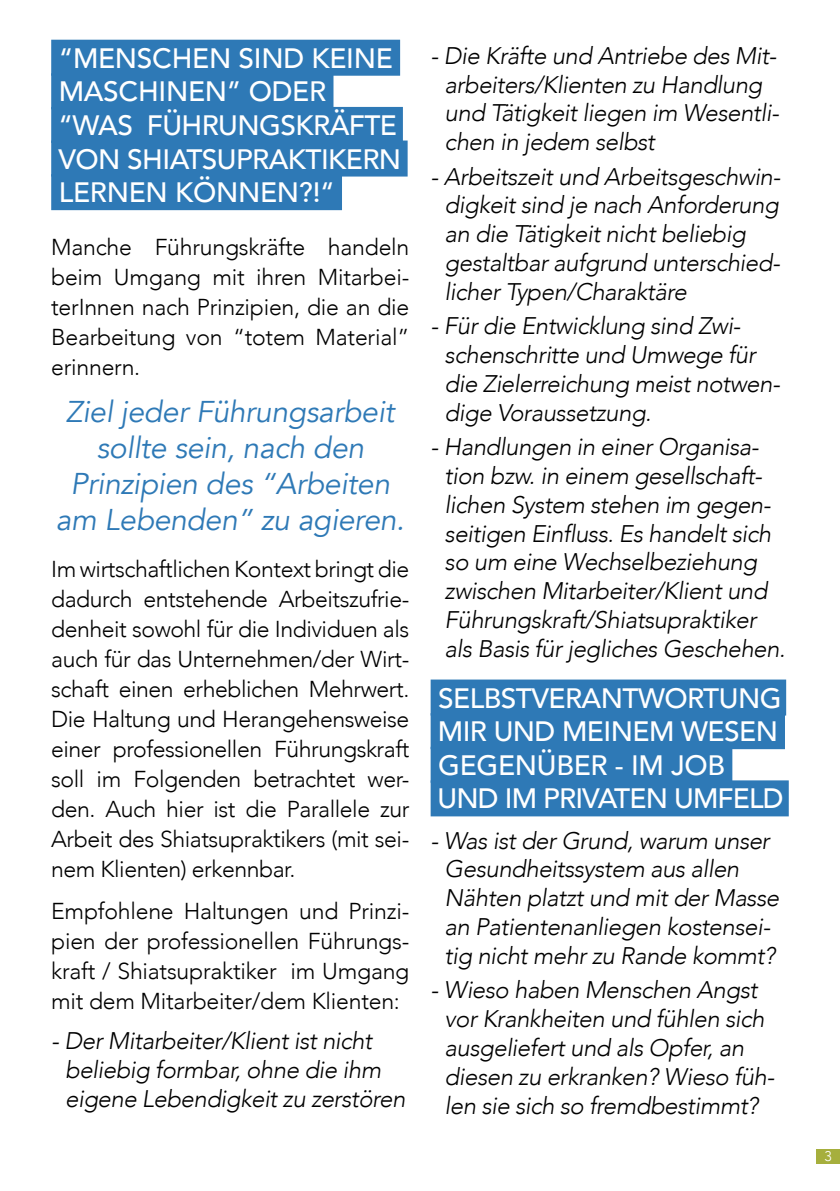
<style>
.page{position:relative;width:840px;height:1191px;background:#fff}
.page>*{position:absolute;margin:0;border:0;box-sizing:border-box;transform-origin:0 0}
.t1{font:italic 30px/36px "Avenir";letter-spacing:-.01em;color:#2e79b6;text-align:center}
.t2{font:500 28px/33.6px "Avenir";letter-spacing:-.02em;color:#fff}
.t3{font:italic 300 24px/28.8px "Avenir";letter-spacing:-.02em;color:#000}
.t4{font:300 23px/30px "Avenir";letter-spacing:-.01em;color:#000;text-align:justify}
.t5{font:300 14px "Avenir";color:#fff}
</style>
<div class="page">
<div style="left:815px;top:1149px;width:24px;height:14px;background:#a6af3d"></div>
<div style="left:51px;top:40px;width:349px;height:36px;background:#2e79b6"></div>
<div style="left:51px;top:73px;width:282px;height:36px;background:#2e79b6"></div>
<div style="left:51px;top:107px;width:351px;height:36px;background:#2e79b6"></div>
<div style="left:51px;top:140px;width:356px;height:36px;background:#2e79b6"></div>
<div style="left:51px;top:174px;width:291px;height:36px;background:#2e79b6"></div>
<div style="left:430px;top:679px;width:355px;height:36px;background:#2e79b6"></div>
<div style="left:430px;top:713px;width:354px;height:36px;background:#2e79b6"></div>
<div style="left:430px;top:747px;width:302px;height:36px;background:#2e79b6"></div>
<div style="left:430px;top:780px;width:358px;height:36px;background:#2e79b6"></div>
<p class="t2" style="left:58px;top:40px;width:344px">“MENSCHEN SIND KEINE<br>MASCHINEN” ODER “WAS FÜHRUNGSKRÄFTE<br>VON SHIATSUPRAKTIKERN<br>LERNEN KÖNNEN?!“</p>
<p class="t4" style="left:51px;top:232px;width:359px">Manche Führungskräfte handeln beim Umgang mit ihren Mitarbei&shy;terInnen nach Prinzipien, die an die Bearbeitung von “totem Material” erinnern.</p>
<p class="t1" style="left:56px;top:394px;width:350px">Ziel jeder Führungsarbeit sollte sein, nach den<br>Prinzipien des “Arbeiten am Lebenden” zu agieren.</p>
<p class="t4" style="left:51px;top:554px;width:359px">Im wirtschaftlichen Kontext bringt die dadurch entstehende Arbeitszufrie&shy;denheit sowohl für die Individuen als auch für das Unternehmen/der Wirt&shy;schaft einen erheblichen Mehrwert.<br>Die Haltung und Herangehensweise einer professionellen Führungskraft soll im Folgenden betrachtet wer&shy;den. Auch hier ist die Parallele zur Arbeit des Shiatsupraktikers (mit sei&shy;nem Klienten) erkennbar.</p>
<p class="t4" style="left:51px;top:895px;width:359px">Empfohlene Haltungen und Prinzi&shy;pien der professionellen Führungs&shy;kraft / Shiatsupraktiker im Umgang mit dem Mitarbeiter/dem Klienten:</p>
<p class="t3" style="left:65px;top:1026px;width:341px;text-indent:-14px">- Der Mitarbeiter/Klient ist nicht beliebig formbar, ohne die ihm eigene Lebendigkeit zu zerstören</p>
<p class="t3" style="left:444px;top:41px;width:336px;text-indent:-14px">- Die Kräfte und Antriebe des Mit&shy;arbeiters/Klienten zu Handlung und Tätigkeit liegen im Wesentli&shy;chen in jedem selbst</p>
<p class="t3" style="left:444px;top:162px;width:337px;text-indent:-14px">- Arbeitszeit und Arbeitsgeschwin&shy;digkeit sind je nach Anforderung an die Tätigkeit nicht beliebig gestaltbar aufgrund unterschied&shy;licher Typen/Charaktäre</p>
<p class="t3" style="left:444px;top:312px;width:337px;text-indent:-14px">- Für die Entwicklung sind Zwi&shy;schenschritte und Umwege für die Zielerreichung meist notwen&shy;dige Voraussetzung.</p>
<p class="t3" style="left:444px;top:432px;width:342px;text-indent:-14px">- Handlungen in einer Organisa&shy;tion bzw. in einem gesellschaft&shy;lichen System stehen im gegen&shy;seitigen Einfluss. Es handelt sich so um eine Wechselbeziehung zwischen Mitarbeiter/Klient und Führungskraft/Shiatsupraktiker als Basis für jegliches Geschehen.</p>
<p class="t2" style="left:437px;top:679px;width:347px">SELBSTVERANTWORTUNG<br>MIR UND MEINEM WESEN<br>GEGENÜBER - IM JOB<br>UND IM PRIVATEN UMFELD</p>
<p class="t3" style="left:444px;top:826px;width:336px;text-indent:-14px">- Was ist der Grund, warum unser<br>Gesundheitssystem aus allen<br>Nähten platzt und mit der Masse an Patientenanliegen kostensei&shy;tig nicht mehr zu Rande kommt?</p>
<p class="t3" style="left:444px;top:975px;width:331px;text-indent:-14px">- Wieso haben Menschen Angst vor Krankheiten und fühlen sich ausgeliefert und als Opfer, an diesen zu erkranken? Wieso füh&shy;len sie sich so fremdbestimmt?</p>
<p class="t5" style="left:824px;top:1148px;width:9px">3</p>
</div>
